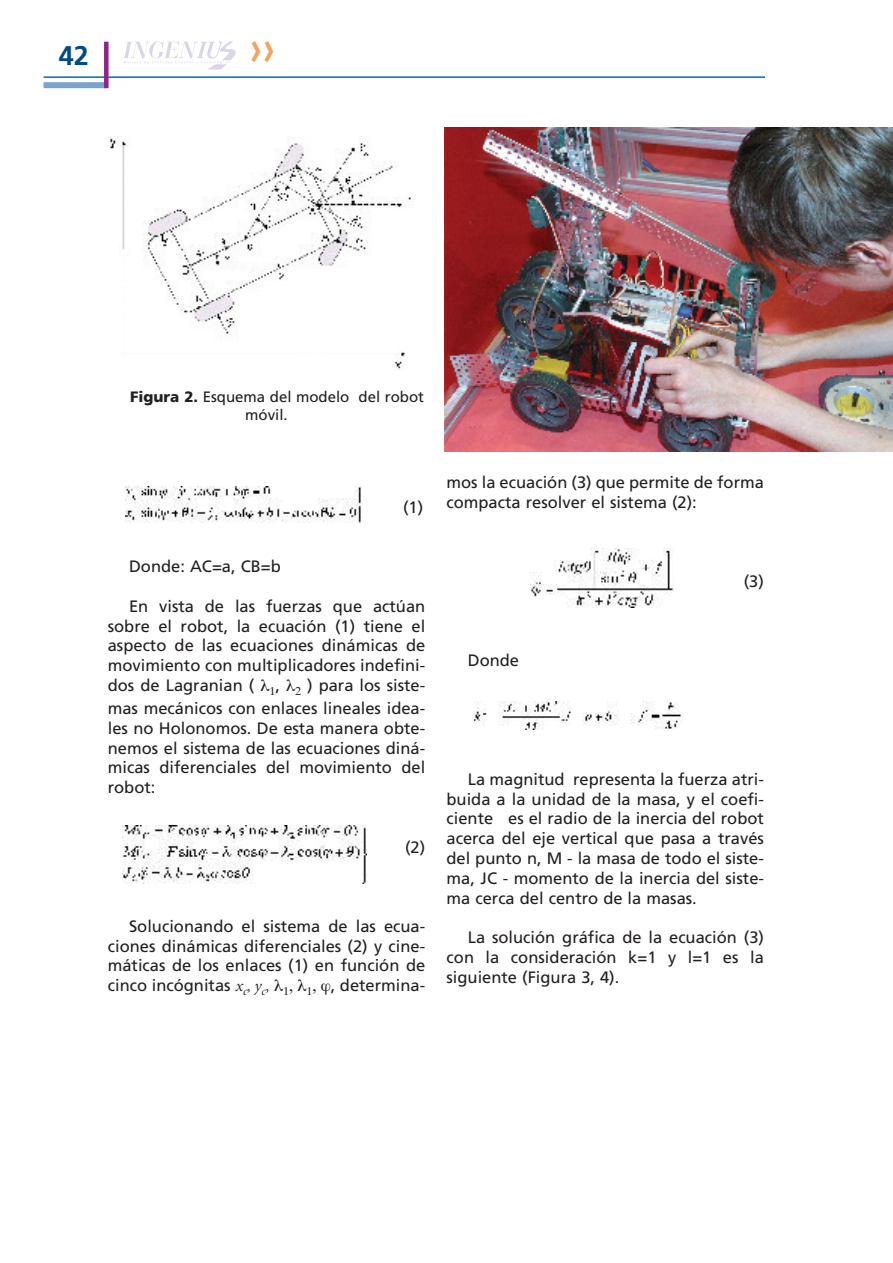
<style>
.page{position:relative;width:893px;height:1263px;background:#fff}
.page>*{position:absolute;margin:0;border:0;box-sizing:border-box;transform-origin:0 0}
.t1{font:700 45px "Eurostile";color:#f1a45c}
.t2{font:700 27px "Frutiger";color:#014981}
.t3{font:16.5px/19.8px "Frutiger";color:#231f20;text-align:justify}
.t4{font:15px/18px "Frutiger";color:#231f20}
.s1{font-weight:900}
.s2{font-family:"Minion Display";font-style:italic}
</style>
<div class="page">
<div style="left:44px;top:82px;width:62px;height:6px;background:#7ba3d0"></div>
<hr style="left:44px;top:76px;width:721px;height:2px;background:#006caf">
<div style="left:104px;top:42px;width:5px;height:46px;background:#8e2585"></div>
<svg style="left:123px;top:41px;width:113px;height:29px"></svg>
<img style="left:106px;top:138px;width:305px;height:231px">
<img style="left:125px;top:486px;width:236px;height:36px">
<img style="left:122px;top:826px;width:245px;height:58px">
<img style="left:444px;top:128px;width:449px;height:324px">
<img style="left:530px;top:548px;width:143px;height:60px">
<img style="left:474px;top:701px;width:208px;height:29px">
<h2 class="t2" style="left:59px;top:44px;width:32px">42</h2>
<h1 class="t1" style="left:249px;top:27px;width:27px">››</h1>
<p class="t4" style="left:245px;top:389px;width:180px;text-indent:-115px"><span class="s1">Figura 2.</span> Esquema del modelo del robot móvil.</p>
<p class="t3" style="left:403px;top:498px;width:22px">(1)</p>
<p class="t3" style="left:129px;top:558px;width:153px">Donde: AC=a, CB=b</p>
<p class="t3" style="left:108px;top:597px;width:319px;text-indent:21px">En vista de las fuerzas que actúan sobre el robot, la ecuación (1) tiene el aspecto de las ecuaciones dinámicas de movimiento con multiplicadores indefini&shy;dos de Lagranian (</p>
<p class="t3" style="left:108px;top:675px;width:319px;line-height:23.1px;text-align:right">) para los siste-<br>mas mecánicos con enlaces lineales idea-</p>
<p class="t3" style="left:108px;top:719px;width:319px">les no Holonomos. De esta manera obte&shy;nemos el sistema de las ecuaciones diná&shy;micas diferenciales del movimiento del robot:</p>
<p class="t3" style="left:275px;top:677px;width:6px">,</p>
<p class="t3" style="left:405px;top:838px;width:22px">(2)</p>
<p class="t3" style="left:108px;top:917px;width:319px;text-indent:21px">Solucionando el sistema de las ecua&shy;ciones dinámicas diferenciales (2) y cine&shy;máticas de los enlaces (1) en función de cinco incógnitas <span class="s2">x</span><sub>c</sub><span class="s2">, y</span><sub>c</sub><span class="s2">,</span></p>
<p class="t3" style="left:331px;top:977px;width:96px">, determina-</p>
<p class="t3" style="left:446px;top:473px;width:319px">mos la ecuación (3) que permite de forma compacta resolver el sistema (2):</p>
<p class="t3" style="left:468px;top:652px;width:53px">Donde</p>
<p class="t3" style="left:744px;top:572px;width:22px">(3)</p>
<p class="t3" style="left:446px;top:770px;width:319px;text-indent:21px">La magnitud representa la fuerza atri&shy;buida a la unidad de la masa, y el coefi&shy;ciente es el radio de la inercia del robot acerca del eje vertical que pasa a través del punto n, M - la masa de todo el siste&shy;ma, JC - momento de la inercia del siste&shy;ma cerca del centro de la masas.</p>
<p class="t3" style="left:446px;top:929px;width:319px;text-indent:21px">La solución gráfica de la ecuación (3) con la consideración k=1 y l=1 es la siguiente (Figura 3, 4).</p>
</div>
